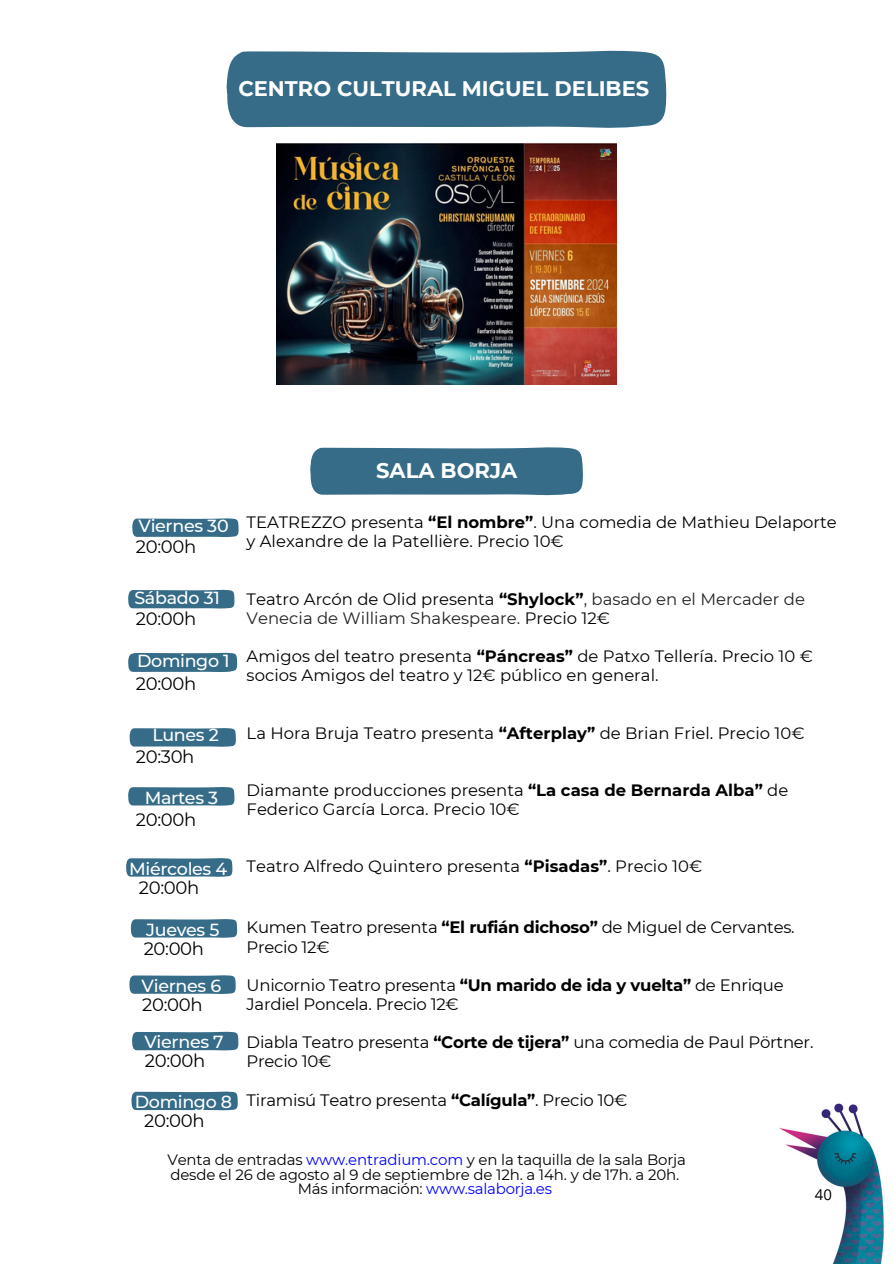
<style>
.page{position:relative;width:894px;height:1264px;background:#fff}
.page>*{position:absolute;margin:0;border:0;box-sizing:border-box;transform-origin:0 0}
.t1{font:700 21px "Montserrat";color:#fff}
.t2{font:18px "Montserrat";letter-spacing:-.02em;color:#000}
.t3{font:500 17.4px "Montserrat";letter-spacing:-.02em;color:#fff}
.t4{font:16.5px/19.2px "Montserrat";color:#000}
.t5{font:16.5px/19.2px "Montserrat";color:#222}
.t6{font:15px/14.7px "Montserrat";letter-spacing:-.01em;color:#000}
.t7{font:15px "Montserrat";letter-spacing:-.015em;color:#00f}
.t8{font:15px "Open Sans";color:#000}
.s1{font-weight:700}
.s2{color:#000}
.s3{font-weight:700;color:#000}
.s4{color:#00f}
</style>
<div class="page">
<img style="left:276px;top:144px;width:340px;height:241px">
<img style="left:779px;top:1103px;width:105px;height:160px">
<div style="left:226px;top:50px;width:441px;height:78px;background:#366c88"></div>
<svg style="left:310px;top:447px;width:273px;height:49px;background:#43758f"></svg>
<svg style="left:128px;top:589px;width:106px;height:19px;background:#447690"></svg>
<svg style="left:128px;top:787px;width:106px;height:18px;background:#3b708b"></svg>
<svg style="left:128px;top:652px;width:109px;height:20px;background:#457791"></svg>
<svg style="left:129px;top:728px;width:107px;height:19px;background:#42758f"></svg>
<svg style="left:126px;top:858px;width:106px;height:19px;background:#41748e"></svg>
<svg style="left:132px;top:518px;width:107px;height:19px;background:#42758f"></svg>
<svg style="left:131px;top:919px;width:106px;height:18px;background:#3c708b"></svg>
<svg style="left:129px;top:975px;width:107px;height:19px;background:#42758f"></svg>
<svg style="left:132px;top:1031px;width:106px;height:19px;background:#437690"></svg>
<svg style="left:131px;top:1091px;width:107px;height:19px;background:#437690"></svg>
<p class="t1" style="left:238px;top:76px;width:412px">CENTRO CULTURAL MIGUEL DELIBES</p>
<h2 class="t3" style="left:138px;top:515px;width:92px">Viernes 30</h2>
<p class="t2" style="left:136px;top:535px;width:62px">20:00h</p>
<h3 class="t3" style="left:134px;top:587px;width:87px">Sábado 31</h3>
<h3 class="t2" style="left:136px;top:607px;width:62px">20:00h</h3>
<h2 class="t3" style="left:137px;top:650px;width:94px">Domingo 1</h2>
<p class="t2" style="left:136px;top:672px;width:62px">20:00h</p>
<p class="t3" style="left:152px;top:724px;width:68px">Lunes 2</p>
<h2 class="t2" style="left:136px;top:745px;width:60px">20:30h</h2>
<p class="t3" style="left:145px;top:786px;width:75px">Martes 3</p>
<h3 class="t2" style="left:136px;top:808px;width:62px">20:00h</h3>
<h3 class="t3" style="left:129px;top:857px;width:99px">Miércoles 4</h3>
<p class="t2" style="left:139px;top:876px;width:62px">20:00h</p>
<p class="t1" style="left:376px;top:458px;width:143px">SALA BORJA</p>
<h1 class="t4" style="left:246px;top:512px;width:591px">TEATREZZO presenta <span class="s1">“El nombre”</span>. Una comedia de Mathieu Delaporte y Alexandre de la Patellière. Precio 10€</h1>
<p class="t5" style="left:246px;top:589px;width:559px"><span class="s2">Teatro Arcón de Olid presenta</span> <span class="s3">“Shylock”</span>, basado en el Mercader de<br>Venecia de William Shakespeare. <span class="s2">Precio 12€</span></p>
<h2 class="t4" style="left:246px;top:646px;width:567px">Amigos del teatro presenta <span class="s1">“Páncreas”</span> de Patxo Tellería. Precio 10 € socios Amigos del teatro y 12€ público en general.</h2>
<p class="t4" style="left:246px;top:723px;width:559px">La Hora Bruja Teatro presenta <span class="s1">“Afterplay”</span> de Brian Friel. Precio 10€</p>
<h3 class="t4" style="left:246px;top:780px;width:543px">Diamante producciones presenta <span class="s1">“La casa de Bernarda Alba”</span> de<br>Federico García Lorca. Precio 10€</h3>
<h2 class="t4" style="left:246px;top:857px;width:457px">Teatro Alfredo Quintero presenta <span class="s1">“Pisadas”</span>. Precio 10€</h2>
<h2 class="t4" style="left:246px;top:917px;width:549px">Kumen Teatro presenta <span class="s1">“El rufián dichoso”</span> de Miguel de Cervantes.<br>Precio 12€</h2>
<h3 class="t4" style="left:246px;top:975px;width:538px">Unicornio Teatro presenta <span class="s1">“Un marido de ida y vuelta”</span> de Enrique<br>Jardiel Poncela. Precio 12€</h3>
<p class="t4" style="left:246px;top:1032px;width:568px">Diabla Teatro presenta <span class="s1">“Corte de tijera”</span> una comedia de Paul Pörtner.<br>Precio 10€</p>
<h3 class="t4" style="left:246px;top:1090px;width:382px">Tiramisú Teatro presenta <span class="s1">“Calígula”</span>. Precio 10€</h3>
<h3 class="t3" style="left:146px;top:918px;width:75px">Jueves 5</h3>
<h3 class="t2" style="left:144px;top:937px;width:62px">20:00h</h3>
<h3 class="t3" style="left:142px;top:974px;width:81px">Viernes 6</h3>
<h3 class="t2" style="left:142px;top:993px;width:62px">20:00h</h3>
<h3 class="t3" style="left:144px;top:1031px;width:81px">Viernes 7</h3>
<p class="t2" style="left:145px;top:1049px;width:62px">20:00h</p>
<h3 class="t3" style="left:135px;top:1091px;width:99px">Domingo 8</h3>
<h3 class="t2" style="left:144px;top:1109px;width:62px">20:00h</h3>
<h3 class="t6" style="left:167px;top:1152px;width:520px">Venta de entradas <span class="s4">www.entradium.com</span> y en la taquilla de la sala Borja desde el 26 de agosto al 9 de septiembre de 12h. a 14h. y de 17h. a 20h.</h3>
<h3 class="t7" style="left:298px;top:1179px;width:256px"><span class="s2">Más información:</span> www.salaborja.es</h3>
<p class="t8" style="left:814px;top:1184px;width:19px">40</p>
</div>
